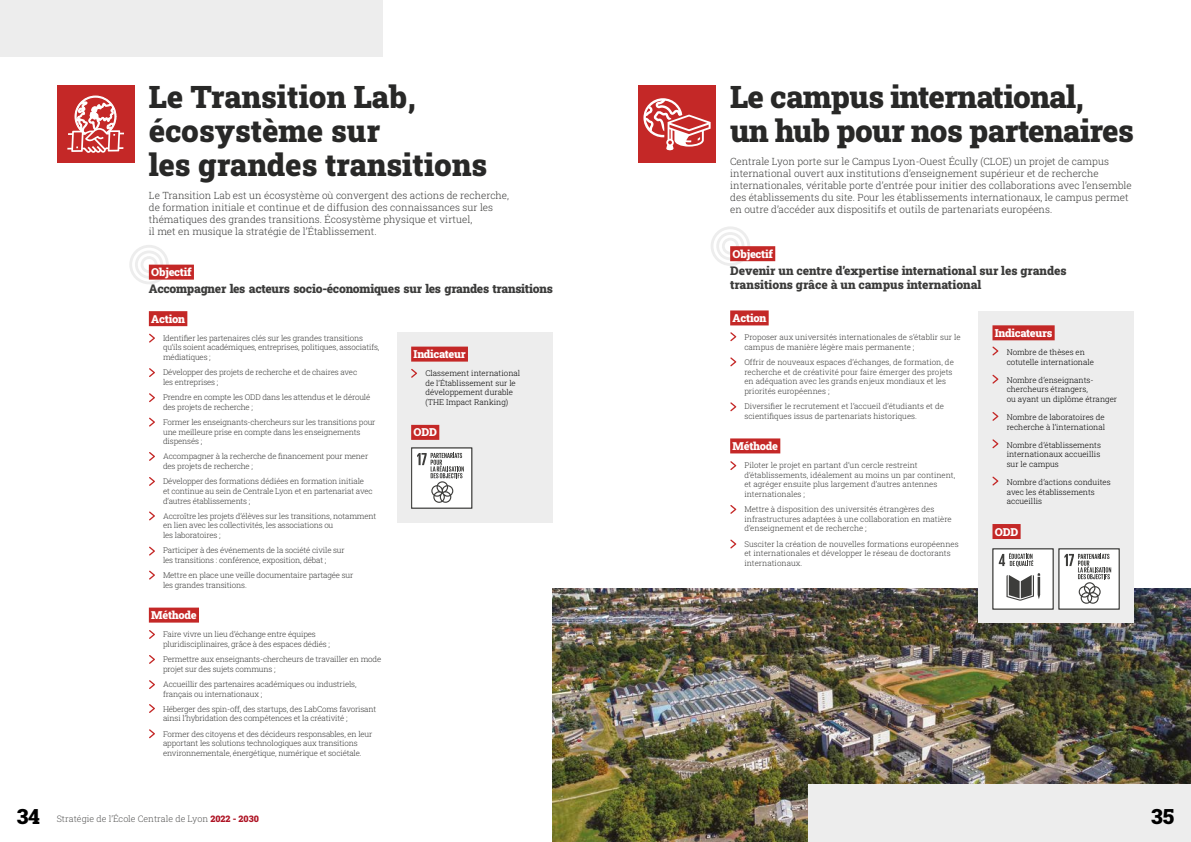
<style>
.page{position:relative;width:1191px;height:842px;background:#fff}
.page>*{position:absolute;margin:0;border:0;box-sizing:border-box;transform-origin:0 0}
.t1{font:900 31px/34px "Roboto Slab";letter-spacing:-.01em;color:#282827}
.t2{font:900 21px "Roboto Slab";color:#000}
.t3{font:900 12px/14.4px "Roboto Slab";letter-spacing:-.01em;color:#3c3c3b}
.t4{font:900 11px "Roboto Slab";letter-spacing:-.02em;color:#fff}
.t5{font:300 10px/12px "Roboto Slab";color:#3c3c3b}
.t6{font:300 9px "Roboto Slab";color:#575756}
.t7{font:300 8px/9.6px "Roboto Slab";letter-spacing:-.02em;color:#3c3c3b}
.t8{font:300 8px/9.6px "Roboto Slab";color:#3c3c3b}
.t9{font:300 8px/9.6px "Roboto Slab";color:#000}
.s1{font-weight:900;color:#ae1324}
</style>
<div class="page">
<div style="left:0;top:0;width:383px;height:57px;background:#ededed"></div>
<img style="left:552px;top:588px;width:639px;height:254px">
<svg style="left:711px;top:226px;width:39px;height:40px"></svg>
<div style="left:978px;top:311px;width:155px;height:311px;background:#ededed"></div>
<div style="left:992px;top:325px;width:62px;height:15px;background:#c42827"></div>
<div style="left:992px;top:524px;width:28px;height:15px;background:#c42827"></div>
<div style="left:730px;top:246px;width:45px;height:15px;background:#c42827"></div>
<div style="left:638px;top:85px;width:78px;height:78px;background:#c42827"></div>
<div style="left:730px;top:310px;width:38px;height:15px;background:#c42827"></div>
<div style="left:730px;top:438px;width:50px;height:15px;background:#c42827"></div>
<svg style="left:730px;top:332px;width:6px;height:9px"></svg>
<svg style="left:730px;top:357px;width:6px;height:9px"></svg>
<svg style="left:730px;top:402px;width:6px;height:9px"></svg>
<svg style="left:730px;top:461px;width:6px;height:9px"></svg>
<svg style="left:730px;top:505px;width:6px;height:9px"></svg>
<svg style="left:730px;top:539px;width:6px;height:9px"></svg>
<svg style="left:129px;top:245px;width:40px;height:39px"></svg>
<div style="left:397px;top:332px;width:155px;height:191px;background:#ededed"></div>
<div style="left:411px;top:347px;width:57px;height:15px;background:#c42827"></div>
<div style="left:411px;top:425px;width:28px;height:15px;background:#c42827"></div>
<div style="left:149px;top:265px;width:45px;height:15px;background:#c42827"></div>
<div style="left:57px;top:85px;width:78px;height:78px;background:#c42827"></div>
<div style="left:149px;top:311px;width:38px;height:15px;background:#c42827"></div>
<div style="left:149px;top:608px;width:50px;height:15px;background:#c42827"></div>
<svg style="left:149px;top:334px;width:6px;height:9px"></svg>
<svg style="left:149px;top:393px;width:6px;height:9px"></svg>
<svg style="left:149px;top:418px;width:6px;height:9px"></svg>
<svg style="left:149px;top:452px;width:6px;height:9px"></svg>
<svg style="left:149px;top:477px;width:6px;height:9px"></svg>
<svg style="left:149px;top:511px;width:6px;height:9px"></svg>
<svg style="left:149px;top:368px;width:6px;height:9px"></svg>
<svg style="left:149px;top:547px;width:6px;height:8px"></svg>
<svg style="left:149px;top:571px;width:6px;height:8px"></svg>
<svg style="left:149px;top:655px;width:6px;height:9px"></svg>
<svg style="left:149px;top:680px;width:6px;height:9px"></svg>
<svg style="left:149px;top:704px;width:6px;height:9px"></svg>
<svg style="left:149px;top:729px;width:6px;height:9px"></svg>
<svg style="left:67px;top:95px;width:57px;height:58px"></svg>
<svg style="left:149px;top:630px;width:6px;height:9px"></svg>
<svg style="left:411px;top:369px;width:6px;height:9px"></svg>
<svg style="left:643px;top:98px;width:67px;height:52px"></svg>
<svg style="left:992px;top:346px;width:6px;height:9px"></svg>
<svg style="left:992px;top:375px;width:6px;height:9px"></svg>
<svg style="left:992px;top:412px;width:6px;height:9px"></svg>
<svg style="left:992px;top:439px;width:6px;height:9px"></svg>
<svg style="left:992px;top:476px;width:6px;height:9px"></svg>
<div style="left:808px;top:785px;width:383px;height:57px;background:#ededed"></div>
<div style="left:411px;top:447px;width:61px;height:62px;background:#fff;border:1px solid #3d3d3b"></div>
<svg style="left:417px;top:453px;width:47px;height:50px"></svg>
<div style="left:992px;top:548px;width:61px;height:61px;background:#fff;border:1px solid #3d3d3b"></div>
<svg style="left:1006px;top:573px;width:34px;height:28px"></svg>
<svg style="left:998px;top:553px;width:35px;height:14px"></svg>
<div style="left:1058px;top:548px;width:61px;height:61px;background:#fff;border:1px solid #3d3d3b"></div>
<svg style="left:1064px;top:554px;width:47px;height:50px"></svg>
<h1 class="t1" style="left:149px;top:79px;width:340px">Le Transition Lab, écosystème sur<br>les grandes transitions</h1>
<p class="t5" style="left:149px;top:189px;width:362px">Le Transition Lab est un écosystème où convergent des actions de recherche, de formation initiale et continue et de diffusion des connaissances sur les thématiques des grandes transitions. Écosystème physique et virtuel,<br>il met en musique la stratégie de l’Établissement.</p>
<h3 class="t4" style="left:151px;top:265px;width:42px">Objectif</h3>
<h3 class="t3" style="left:149px;top:281px;width:405px">Accompagner les acteurs socio-économiques sur les grandes transitions</h3>
<h3 class="t4" style="left:151px;top:311px;width:35px">Action</h3>
<p class="t7" style="left:163px;top:333px;width:218px">Identifier les partenaires clés sur les grandes transitions qu’ils soient académiques, entreprises, politiques, associatifs, médiatiques ;</p>
<p class="t7" style="left:163px;top:367px;width:196px">Développer des projets de recherche et de chaires avec les entreprises ;</p>
<p class="t7" style="left:163px;top:392px;width:209px">Prendre en compte les ODD dans les attendus et le déroulé des projets de recherche ;</p>
<p class="t7" style="left:163px;top:417px;width:214px">Former les enseignants-chercheurs sur les transitions pour une meilleure prise en compte dans les enseignements dispensés ;</p>
<p class="t7" style="left:163px;top:452px;width:207px">Accompagner à la recherche de financement pour mener des projets de recherche ;</p>
<p class="t7" style="left:163px;top:476px;width:211px">Développer des formations dédiées en formation initiale et continue au sein de Centrale Lyon et en partenariat avec d’autres établissements ;</p>
<p class="t7" style="left:163px;top:511px;width:215px">Accroître les projets d’élèves sur les transitions, notamment en lien avec les collectivités, les associations ou<br>les laboratoires ;</p>
<p class="t7" style="left:163px;top:545px;width:183px">Participer à des événements de la société civile sur les transitions : conférence, exposition, débat ;</p>
<p class="t7" style="left:163px;top:570px;width:192px">Mettre en place une veille documentaire partagée sur les grandes transitions.</p>
<h3 class="t4" style="left:151px;top:608px;width:47px">Méthode</h3>
<p class="t7" style="left:163px;top:629px;width:168px">Faire vivre un lieu d’échange entre équipes pluridisciplinaires, grâce à des espaces dédiés ;</p>
<p class="t7" style="left:163px;top:654px;width:220px">Permettre aux enseignants-chercheurs de travailler en mode projet sur des sujets communs ;</p>
<p class="t7" style="left:163px;top:679px;width:195px">Accueillir des partenaires académiques ou industriels, français ou internationaux ;</p>
<p class="t7" style="left:163px;top:704px;width:215px">Héberger des spin-off, des startups, des LabComs favorisant ainsi l’hybridation des compétences et la créativité ;</p>
<p class="t7" style="left:163px;top:729px;width:211px">Former des citoyens et des décideurs responsables, en leur apportant les solutions technologiques aux transitions environnementale, énergétique, numérique et sociétale.</p>
<h3 class="t4" style="left:413px;top:347px;width:54px">Indicateur</h3>
<p class="t9" style="left:425px;top:368px;width:96px">Classement international de l’Établissement sur le développement durable (THE Impact Ranking)</p>
<h3 class="t4" style="left:413px;top:425px;width:25px">ODD</h3>
<h2 class="t2" style="left:17px;top:802px;width:25px">34</h2>
<p class="t6" style="left:57px;top:812px;width:204px">Stratégie de l’École Centrale de Lyon <span class="s1">2022 - 2030</span></p>
<h1 class="t1" style="left:730px;top:79px;width:405px">Le campus international,<br>un hub pour nos partenaires</h1>
<p class="t5" style="left:730px;top:155px;width:403px">Centrale Lyon porte sur le Campus Lyon-Ouest Écully (CLOE) un projet de campus international ouvert aux institutions d’enseignement supérieur et de recherche internationales, véritable porte d’entrée pour initier des collaborations avec l’ensemble des établissements du site. Pour les établissements internationaux, le campus permet en outre d’accéder aux dispositifs et outils de partenariats européens.</p>
<h3 class="t4" style="left:732px;top:246px;width:42px">Objectif</h3>
<h3 class="t3" style="left:730px;top:263px;width:338px">Devenir un centre d’expertise international sur les grandes transitions grâce à un campus international</h3>
<h3 class="t4" style="left:732px;top:310px;width:35px">Action</h3>
<p class="t8" style="left:744px;top:332px;width:218px">Proposer aux universités internationales de s’établir sur le campus de manière légère mais permanente ;</p>
<p class="t8" style="left:744px;top:357px;width:211px">Offrir de nouveaux espaces d’échanges, de formation, de recherche et de créativité pour faire émerger des projets en adéquation avec les grands enjeux mondiaux et les priorités européennes ;</p>
<p class="t8" style="left:744px;top:401px;width:201px">Diversifier le recrutement et l’accueil d’étudiants et de scientifiques issus de partenariats historiques.</p>
<h3 class="t4" style="left:732px;top:438px;width:47px">Méthode</h3>
<p class="t8" style="left:744px;top:460px;width:212px">Piloter le projet en partant d’un cercle restreint d’établissements, idéalement au moins un par continent, et agréger ensuite plus largement d’autres antennes internationales ;</p>
<p class="t8" style="left:744px;top:504px;width:209px">Mettre à disposition des universités étrangères des infrastructures adaptées à une collaboration en matière d’enseignement et de recherche ;</p>
<p class="t8" style="left:744px;top:539px;width:216px">Susciter la création de nouvelles formations européennes et internationales et développer le réseau de doctorants internationaux.</p>
<h3 class="t4" style="left:995px;top:325px;width:59px">Indicateurs</h3>
<p class="t9" style="left:1006px;top:347px;width:89px">Nombre de thèses en cotutelle internationale</p>
<p class="t9" style="left:1006px;top:375px;width:112px">Nombre d’enseignants&shy;chercheurs étrangers,<br>ou ayant un diplôme étranger</p>
<p class="t9" style="left:1006px;top:412px;width:100px">Nombre de laboratoires de recherche à l’international</p>
<p class="t9" style="left:1006px;top:440px;width:96px;text-align:justify">Nombre d’établissements internationaux accueillis sur le campus</p>
<p class="t9" style="left:1006px;top:477px;width:106px">Nombre d’actions conduites avec les établissements accueillis</p>
<h3 class="t4" style="left:995px;top:524px;width:25px">ODD</h3>
<h2 class="t2" style="left:1151px;top:802px;width:24px">35</h2>
</div>
